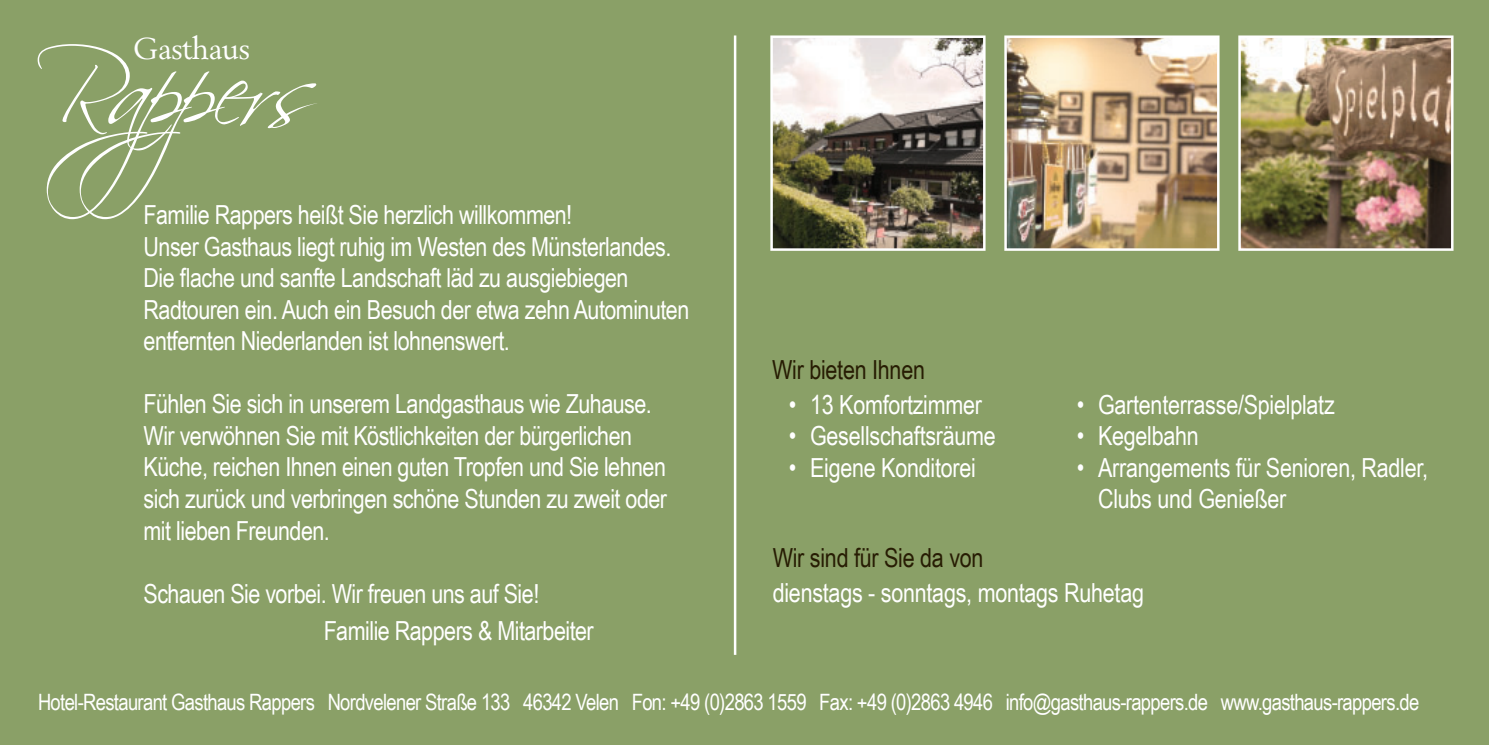
<style>
.page{position:relative;width:1489px;height:745px;background:#fff}
.page>*{position:absolute;margin:0;border:0;box-sizing:border-box;transform-origin:0 0}
.t1{font:100px "Scriptina";letter-spacing:-.065em;color:#fff}
.t2{font:30px "Bergonia DB Normal";color:#fff}
.t3{font:26.25px/31.5px "Arial Narrow";letter-spacing:-.02em;color:#fff}
.t4{font:26.25px "Arial Narrow";letter-spacing:-.01em;color:#271c03}
.t5{font:22.5px "Arial Narrow";letter-spacing:-.03em;color:#fff}
.s1{color:#271c03}
</style>
<div class="page">
<div style="left:0;top:0;width:1488px;height:744px;background:#8aa067"></div>
<img style="left:1241px;top:38px;width:209px;height:210px">
<div style="left:1238px;top:35px;width:215px;height:216px;border:2px solid #fff"></div>
<img style="left:1007px;top:38px;width:209px;height:210px">
<div style="left:1004px;top:35px;width:215px;height:216px;border:2px solid #fff"></div>
<hr style="left:733px;top:35px;width:3px;height:619px;background:#fff">
<img style="left:773px;top:38px;width:209px;height:210px">
<div style="left:770px;top:35px;width:215px;height:216px;border:2px solid #fff"></div>
<p class="t2" style="left:133px;top:31px;width:118px">Gasthaus</p>
<p class="t1" style="left:35px;top:31px;width:287px">Rappers</p>
<p class="t3" style="left:144px;top:198px;width:547px">Familie Rappers heißt Sie herzlich willkommen!<br>Unser Gasthaus liegt ruhig im Westen des Münsterlandes.<br>Die flache und sanfte Landschaft läd zu ausgiebiegen Radtouren ein. Auch ein Besuch der etwa zehn Autominuten entfernten Niederlanden ist lohnenswert.</p>
<p class="t3" style="left:144px;top:387px;width:525px">Fühlen Sie sich in unserem Landgasthaus wie Zuhause.<br>Wir verwöhnen Sie mit Köstlichkeiten der bürgerlichen Küche, reichen Ihnen einen guten Tropfen und Sie lehnen sich zurück und verbringen schöne Stunden zu zweit oder mit lieben Freunden.</p>
<p class="t3" style="left:324px;top:573px;width:271px;line-height:37.5px;text-indent:-180px">Schauen Sie vorbei. Wir freuen uns auf Sie!<br>Familie Rappers &amp; Mitarbeiter</p>
<p class="t4" style="left:772px;top:350px;width:154px">Wir bieten Ihnen</p>
<p class="t3" style="left:788px;top:387px;width:195px">• 13 Komfortzimmer</p>
<p class="t3" style="left:788px;top:419px;width:209px">• Gesellschaftsräume</p>
<p class="t3" style="left:788px;top:450px;width:188px">• Eigene Konditorei</p>
<p class="t3" style="left:1076px;top:387px;width:259px">• Gartenterrasse/Spielplatz</p>
<p class="t3" style="left:1076px;top:419px;width:124px">• Kegelbahn</p>
<p class="t3" style="left:1097px;top:450px;width:331px;text-indent:-21px">• Arrangements für Senioren, Radler,<br>Clubs und Genießer</p>
<p class="t3" style="left:772px;top:539px;width:373px;line-height:35px"><span class="s1">Wir sind für Sie da von<br></span>dienstags - sonntags, montags Ruhetag</p>
<p class="t5" style="left:38px;top:684px;width:1382px">Hotel-Restaurant Gasthaus Rappers Nordvelener Straße 133 46342 Velen Fon: +49 (0)2863 1559 Fax: +49 (0)2863 4946 info@gasthaus-rappers.de www.gasthaus-rappers.de</p>
</div>
